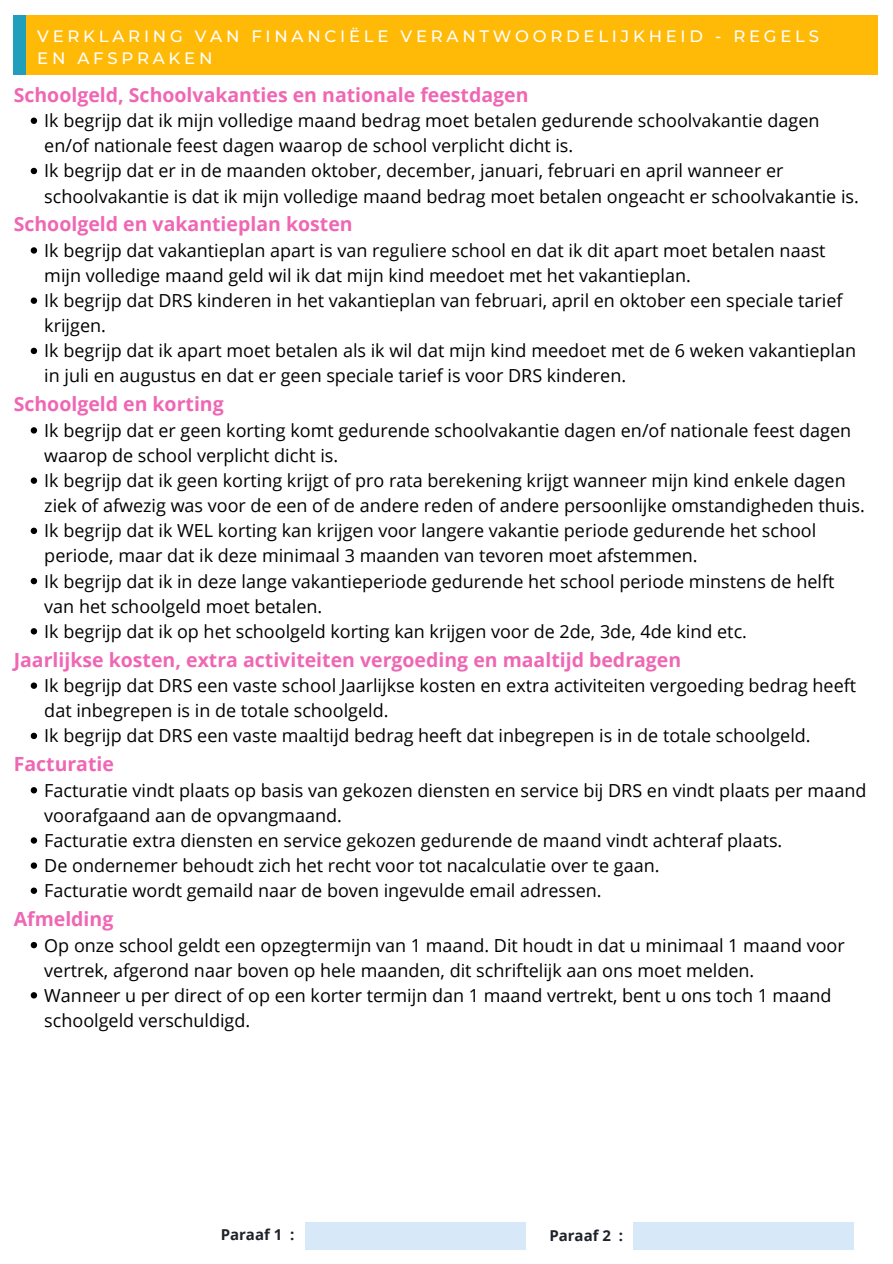
<style>
.page{position:relative;width:893px;height:1264px;background:#fff}
.page>*{position:absolute;margin:0;border:0;box-sizing:border-box;transform-origin:0 0}
.t1{font:700 19.5px "Open Sans";color:#ef67b4}
.t2{font:18px/25px "Open Sans";color:#000}
.t3{font:500 16.5px/22.5px "Montserrat";letter-spacing:.23em;color:#fff}
.t4{font:700 15px "Open Sans";color:#1e232b}
</style>
<div class="page">
<div style="left:14px;top:15px;width:40px;height:60px;background:#219ebc"></div>
<div style="left:27px;top:15px;width:850px;height:59px;background:#ffba08"></div>
<svg style="left:31px;top:118px;width:6px;height:6px"></svg>
<svg style="left:31px;top:168px;width:6px;height:6px"></svg>
<svg style="left:31px;top:247px;width:6px;height:7px"></svg>
<svg style="left:31px;top:297px;width:6px;height:7px"></svg>
<svg style="left:31px;top:348px;width:6px;height:6px"></svg>
<svg style="left:31px;top:427px;width:6px;height:6px"></svg>
<svg style="left:31px;top:477px;width:6px;height:7px"></svg>
<svg style="left:31px;top:527px;width:6px;height:7px"></svg>
<svg style="left:31px;top:578px;width:6px;height:6px"></svg>
<svg style="left:31px;top:628px;width:6px;height:6px"></svg>
<svg style="left:31px;top:682px;width:6px;height:7px"></svg>
<svg style="left:31px;top:732px;width:6px;height:7px"></svg>
<svg style="left:31px;top:787px;width:6px;height:6px"></svg>
<svg style="left:31px;top:837px;width:6px;height:6px"></svg>
<svg style="left:31px;top:862px;width:6px;height:6px"></svg>
<svg style="left:31px;top:887px;width:6px;height:6px"></svg>
<svg style="left:31px;top:941px;width:6px;height:7px"></svg>
<svg style="left:31px;top:992px;width:6px;height:6px"></svg>
<div style="left:633px;top:1222px;width:221px;height:27px;background:#d7e9f8"></div>
<div style="left:305px;top:1221px;width:220px;height:27px;background:#d7e9f8"></div>
<p class="t3" style="left:37px;top:25px;width:783px">VERKLARING VAN FINANCIËLE VERANTWOORDELIJKHEID - REGELS<br>EN AFSPRAKEN</p>
<p class="t1" style="left:14px;top:81px;width:516px">Schoolgeld, Schoolvakanties en nationale feestdagen</p>
<p class="t2" style="left:44px;top:108px;width:816px">Ik begrijp dat ik mijn volledige maand bedrag moet betalen gedurende schoolvakantie dagen en/of nationale feest dagen waarop de school verplicht dicht is.<br>Ik begrijp dat er in de maanden oktober, december, januari, februari en april wanneer er schoolvakantie is dat ik mijn volledige maand bedrag moet betalen ongeacht er schoolvakantie is.</p>
<p class="t2" style="left:44px;top:237px;width:813px">Ik begrijp dat vakantieplan apart is van reguliere school en dat ik dit apart moet betalen naast mijn volledige maand geld wil ik dat mijn kind meedoet met het vakantieplan.<br>Ik begrijp dat DRS kinderen in het vakantieplan van februari, april en oktober een speciale tarief krijgen.<br>Ik begrijp dat ik apart moet betalen als ik wil dat mijn kind meedoet met de 6 weken vakantieplan in juli en augustus en dat er geen speciale tarief is voor DRS kinderen.</p>
<p class="t2" style="left:44px;top:417px;width:822px">Ik begrijp dat er geen korting komt gedurende schoolvakantie dagen en/of nationale feest dagen waarop de school verplicht dicht is.<br>Ik begrijp dat ik geen korting krijgt of pro rata berekening krijgt wanneer mijn kind enkele dagen ziek of afwezig was voor de een of de andere reden of andere persoonlijke omstandigheden thuis.<br>Ik begrijp dat ik WEL korting kan krijgen voor langere vakantie periode gedurende het school periode, maar dat ik deze minimaal 3 maanden van tevoren moet afstemmen.<br>Ik begrijp dat ik in deze lange vakantieperiode gedurende het school periode minstens de helft van het schoolgeld moet betalen.<br>Ik begrijp dat ik op het schoolgeld korting kan krijgen voor de 2de, 3de, 4de kind etc.</p>
<p class="t2" style="left:44px;top:672px;width:813px">Ik begrijp dat DRS een vaste school Jaarlijkse kosten en extra activiteiten vergoeding bedrag heeft dat inbegrepen is in de totale schoolgeld.<br>Ik begrijp dat DRS een vaste maaltijd bedrag heeft dat inbegrepen is in de totale schoolgeld.</p>
<p class="t2" style="left:44px;top:777px;width:823px">Facturatie vindt plaats op basis van gekozen diensten en service bij DRS en vindt plaats per maand voorafgaand aan de opvangmaand.<br>Facturatie extra diensten en service gekozen gedurende de maand vindt achteraf plaats.<br>De ondernemer behoudt zich het recht voor tot nacalculatie over te gaan.<br>Facturatie wordt gemaild naar de boven ingevulde email adressen.</p>
<p class="t2" style="left:44px;top:932px;width:801px">Op onze school geldt een opzegtermijn van 1 maand. Dit houdt in dat u minimaal 1 maand voor vertrek, afgerond naar boven op hele maanden, dit schriftelijk aan ons moet melden.<br>Wanneer u per direct of op een korter termijn dan 1 maand vertrekt, bent u ons toch 1 maand schoolgeld verschuldigd.</p>
<p class="t1" style="left:14px;top:210px;width:340px">Schoolgeld en vakantieplan kosten</p>
<p class="t1" style="left:14px;top:390px;width:211px">Schoolgeld en korting</p>
<p class="t1" style="left:14px;top:645px;width:669px">Jaarlijkse kosten, extra activiteiten vergoeding en maaltijd bedragen</p>
<p class="t1" style="left:14px;top:750px;width:102px">Facturatie</p>
<p class="t1" style="left:14px;top:905px;width:101px">Afmelding</p>
<p class="t4" style="left:221px;top:1224px;width:75px">Paraaf 1 :</p>
<p class="t4" style="left:549px;top:1224px;width:75px">Paraaf 2 :</p>
</div>
